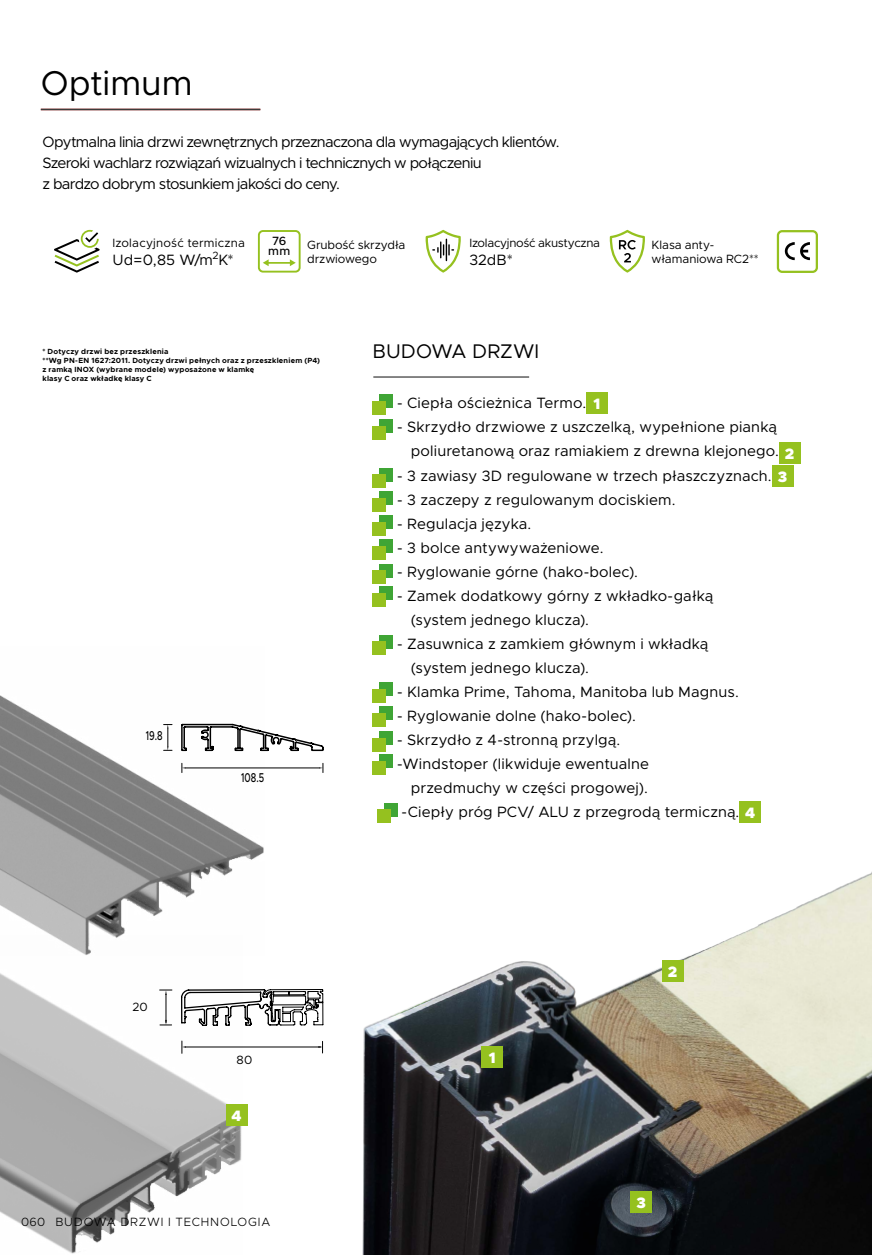
<style>
.page{position:relative;width:872px;height:1255px;background:#fff}
.page>*{position:absolute;margin:0;border:0;box-sizing:border-box;transform-origin:0 0}
.t1{font:34.5px "Metropolis";color:#000}
.t2{font:19.8px "Metropolis";color:#000}
.t3{font:900 15.15px "Metropolis";color:#fff}
.t4{font:15px/24px "Metropolis";letter-spacing:.005em;color:#000}
.t5{font:15px/21px "Metropolis";letter-spacing:-.045em;color:#000}
.t6{font:500 12.9px "Metropolis";color:#000;scale:.7 1}
.t7{font:12px/14.4px "Metropolis";letter-spacing:-.005em;color:#000}
.t8{font:300 12px "Metropolis";letter-spacing:.065em;color:#000}
.t9{font:12px "Metropolis";letter-spacing:-.025em;color:#000}
.t10{font:12px "Metropolis";letter-spacing:.015em;color:#000}
.t11{font:500 12px/10.5px "Metropolis";color:#000;text-align:center}
.t12{font:700 7.5px/9px "Metropolis";letter-spacing:.025em;color:#000}
.s1{font-weight:900;font-size:15.15px;color:#fff}
</style>
<div class="page">
<img style="left:0;top:987px;width:248px;height:267px">
<hr style="left:41px;top:109px;width:219px;height:1px;background:#3c3c3b">
<img style="left:362px;top:774px;width:510px;height:480px">
<img style="left:0;top:695px;width:323px;height:292px">
<svg style="left:160px;top:989px;width:12px;height:36px"></svg>
<svg style="left:180px;top:987px;width:144px;height:66px"></svg>
<hr style="left:373px;top:376px;width:156px;height:1px;background:#3c3c3b">
<div style="left:379px;top:395px;width:14px;height:13px;background:#3fa535"></div>
<div style="left:372px;top:401px;width:14px;height:14px;background:#95c11f"></div>
<div style="left:586px;top:392px;width:21px;height:22px;background:#95c11f"></div>
<div style="left:379px;top:419px;width:14px;height:13px;background:#3fa535"></div>
<div style="left:372px;top:426px;width:14px;height:13px;background:#95c11f"></div>
<div style="left:779px;top:442px;width:21px;height:21px;background:#95c11f"></div>
<div style="left:379px;top:468px;width:14px;height:13px;background:#3fa535"></div>
<div style="left:372px;top:474px;width:14px;height:14px;background:#95c11f"></div>
<div style="left:771px;top:465px;width:22px;height:21px;background:#95c11f"></div>
<div style="left:379px;top:491px;width:14px;height:14px;background:#3fa535"></div>
<div style="left:372px;top:498px;width:14px;height:13px;background:#95c11f"></div>
<div style="left:379px;top:515px;width:14px;height:13px;background:#3fa535"></div>
<div style="left:372px;top:522px;width:14px;height:13px;background:#95c11f"></div>
<div style="left:379px;top:539px;width:14px;height:14px;background:#3fa535"></div>
<div style="left:372px;top:546px;width:14px;height:13px;background:#95c11f"></div>
<div style="left:379px;top:564px;width:14px;height:13px;background:#3fa535"></div>
<div style="left:372px;top:570px;width:14px;height:14px;background:#95c11f"></div>
<div style="left:379px;top:586px;width:14px;height:14px;background:#3fa535"></div>
<div style="left:372px;top:593px;width:14px;height:13px;background:#95c11f"></div>
<div style="left:379px;top:635px;width:14px;height:13px;background:#3fa535"></div>
<div style="left:372px;top:641px;width:14px;height:14px;background:#95c11f"></div>
<div style="left:379px;top:682px;width:14px;height:14px;background:#3fa535"></div>
<div style="left:372px;top:689px;width:14px;height:13px;background:#95c11f"></div>
<div style="left:379px;top:706px;width:14px;height:13px;background:#3fa535"></div>
<div style="left:372px;top:713px;width:14px;height:13px;background:#95c11f"></div>
<div style="left:379px;top:731px;width:14px;height:14px;background:#3fa535"></div>
<div style="left:372px;top:738px;width:14px;height:13px;background:#95c11f"></div>
<div style="left:379px;top:754px;width:14px;height:14px;background:#3fa535"></div>
<div style="left:372px;top:761px;width:14px;height:13px;background:#95c11f"></div>
<div style="left:384px;top:802px;width:13px;height:14px;background:#3fa535"></div>
<div style="left:377px;top:809px;width:13px;height:13px;background:#95c11f"></div>
<div style="left:739px;top:801px;width:22px;height:21px;background:#95c11f"></div>
<svg style="left:180px;top:722px;width:144px;height:33px"></svg>
<svg style="left:164px;top:724px;width:8px;height:27px"></svg>
<hr style="left:186px;top:767px;width:133px;height:1px;background:#000">
<svg style="left:181px;top:763px;width:5px;height:9px"></svg>
<svg style="left:319px;top:763px;width:4px;height:9px"></svg>
<svg style="left:54px;top:230px;width:46px;height:42px"></svg>
<svg style="left:258px;top:230px;width:42px;height:42px"></svg>
<svg style="left:785px;top:242px;width:25px;height:18px"></svg>
<div style="left:777px;top:230px;width:41px;height:43px;border:2px solid #95c11f;border-radius:4px"></div>
<svg style="left:425px;top:230px;width:36px;height:43px"></svg>
<svg style="left:609px;top:230px;width:36px;height:43px"></svg>
<div style="left:481px;top:1046px;width:22px;height:21px;background:#95c11f"></div>
<div style="left:662px;top:960px;width:21px;height:21px;background:#95c11f"></div>
<div style="left:630px;top:1190px;width:22px;height:22px;background:#95c11f"></div>
<div style="left:226px;top:1103px;width:21px;height:22px;background:#95c11f"></div>
<h1 class="t1" style="left:41px;top:62px;width:153px">Optimum</h1>
<p class="t5" style="left:43px;top:131px;width:518px">Opytmalna linia drzwi zewnętrznych przeznaczona dla wymagających klientów.<br>Szeroki wachlarz rozwiązań wizualnych i technicznych w połączeniu<br>z bardzo dobrym stosunkiem jakości do ceny.</p>
<p class="t10" style="left:112px;top:235px;width:134px">Izolacyjność termiczna</p>
<p class="t4" style="left:112px;top:248px;width:122px">Ud=0,85 W/m<sup>2</sup>K*</p>
<p class="t11" style="left:268px;top:235px;width:24px">76 mm</p>
<p class="t9" style="left:469px;top:235px;width:132px">Izolacyjność akustyczna</p>
<p class="t4" style="left:469px;top:248px;width:45px">32dB*</p>
<p class="t7" style="left:307px;top:237px;width:100px">Grubość skrzydła drzwiowego</p>
<p class="t7" style="left:651px;top:237px;width:109px">Klasa anty&shy;włamaniowa RC2**</p>
<p class="t12" style="left:43px;top:346px;width:279px">* Dotyczy drzwi bez przeszklenia<br>**Wg PN-EN 1627:2011. Dotyczy drzwi pełnych oraz z przeszkleniem (P4) z ramką INOX (wybrane modele) wyposażone w klamkę<br>klasy C oraz wkładkę klasy C</p>
<p class="t6" style="left:146px;top:727px;width:26px">19.8</p>
<p class="t6" style="left:241px;top:769px;width:34px">108.5</p>
<h2 class="t2" style="left:372px;top:339px;width:168px">BUDOWA DRZWI</h2>
<p class="t4" style="left:397px;top:391px;width:204px">- Ciepła ościeżnica Termo. <span class="s1">1</span></p>
<p class="t4" style="left:411px;top:415px;width:385px;text-indent:-14px">- Skrzydło drzwiowe z uszczelką, wypełnione pianką poliuretanową oraz ramiakiem z drewna klejonego. <span class="s1">2</span></p>
<p class="t4" style="left:397px;top:463px;width:391px">- 3 zawiasy 3D regulowane w trzech płaszczyznach. <span class="s1">3</span></p>
<p class="t4" style="left:397px;top:487px;width:280px">- 3 zaczepy z regulowanym dociskiem.</p>
<p class="t4" style="left:397px;top:511px;width:135px">- Regulacja języka.</p>
<p class="t4" style="left:397px;top:535px;width:208px">- 3 bolce antywyważeniowe.</p>
<p class="t4" style="left:397px;top:559px;width:242px">- Ryglowanie górne (hako-bolec).</p>
<p class="t4" style="left:411px;top:583px;width:304px;text-indent:-14px">- Zamek dodatkowy górny z wkładko-gałką (system jednego klucza).</p>
<p class="t4" style="left:411px;top:631px;width:299px;text-indent:-14px">- Zasuwnica z zamkiem głównym i wkładką (system jednego klucza).</p>
<p class="t4" style="left:397px;top:679px;width:343px">- Klamka Prime, Tahoma, Manitoba lub Magnus.</p>
<p class="t4" style="left:397px;top:703px;width:240px">- Ryglowanie dolne (hako-bolec).</p>
<p class="t4" style="left:397px;top:727px;width:224px">- Skrzydło z 4-stronną przylgą.</p>
<p class="t4" style="left:397px;top:751px;width:253px">-Windstoper (likwiduje ewentualne</p>
<p class="t4" style="left:411px;top:775px;width:238px">przedmuchy w części progowej).</p>
<p class="t4" style="left:401px;top:799px;width:355px">-Ciepły próg PCV/ ALU z przegrodą termiczną. <span class="s1">4</span></p>
<p class="t7" style="left:132px;top:999px;width:17px">20</p>
<p class="t7" style="left:236px;top:1052px;width:17px">80</p>
<p class="t3" style="left:231px;top:1105px;width:12px">4</p>
<p class="t8" style="left:21px;top:1214px;width:25px">060</p>
<p class="t8" style="left:55px;top:1214px;width:216px">BUDOWA DRZWI I TECHNOLOGIA</p>
<p class="t3" style="left:489px;top:1047px;width:8px">1</p>
<p class="t3" style="left:668px;top:961px;width:11px">2</p>
<p class="t3" style="left:636px;top:1192px;width:11px">3</p>
</div>
